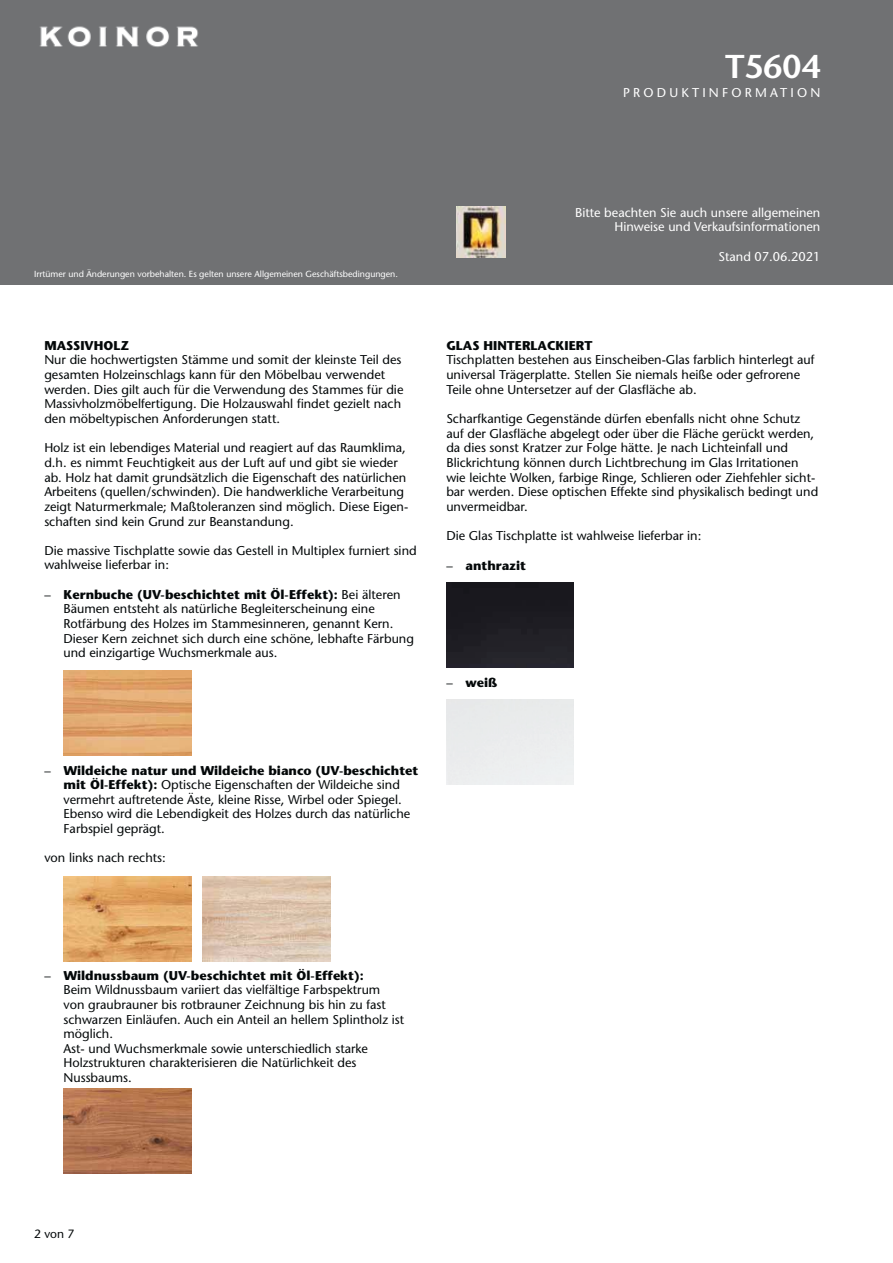
<style>
.page{position:relative;width:893px;height:1263px;background:#fff}
.page>*{position:absolute;margin:0;border:0;box-sizing:border-box;transform-origin:0 0}
.t1{font:600 33px "Stone Sans";color:#fff}
.t2{font:12.75px/14.7px "Stone Sans";color:#040809}
.t3{font:12.75px/14.7px "Stone Sans";color:#fff;text-align:right}
.t4{font:700 12.75px "Stone Sans";color:#040809}
.t5{font:12.75px "Stone Sans";letter-spacing:.25em;color:#fff}
.t6{font:12px "Stone Sans";color:#040809}
.t7{font:8.85px "Stone Sans";color:#fff}
.s1{font-weight:700}
.s2{font-weight:400}
</style>
<div class="page">
<div style="left:0;top:0;width:893px;height:285px;background:#707173"></div>
<img style="left:39px;top:26px;width:159px;height:21px">
<img style="left:457px;top:206px;width:49px;height:51px">
<img style="left:64px;top:670px;width:127px;height:85px">
<img style="left:64px;top:876px;width:127px;height:85px">
<img style="left:203px;top:876px;width:127px;height:85px">
<img style="left:64px;top:1089px;width:127px;height:85px">
<img style="left:446px;top:583px;width:128px;height:84px">
<h1 class="t1" style="left:725px;top:54px;width:97px">T5604</h1>
<p class="t5" style="left:623px;top:88px;width:199px">PRODUKTINFORMATION</p>
<p class="t7" style="left:34px;top:270px;width:365px">Irrtümer und Änderungen vorbehalten. Es gelten unsere Allgemeinen Geschäftsbedingungen.</p>
<p class="t4" style="left:44px;top:340px;width:86px">MASSIVHOLZ</p>
<p class="t2" style="left:44px;top:354px;width:361px">Nur die hochwertigsten Stämme und somit der kleinste Teil des gesamten Holzeinschlags kann für den Möbelbau verwendet werden. Dies gilt auch für die Verwendung des Stammes für die Massivholzmöbelfertigung. Die Holzauswahl findet gezielt nach den möbeltypischen Anforderungen statt.</p>
<p class="t2" style="left:44px;top:442px;width:365px">Holz ist ein lebendiges Material und reagiert auf das Raumklima, d.h. es nimmt Feuchtigkeit aus der Luft auf und gibt sie wieder ab. Holz hat damit grundsätzlich die Eigenschaft des natürlichen Arbeitens (quellen/schwinden). Die handwerkliche Verarbeitung zeigt Naturmerkmale; Maßtoleranzen sind möglich. Diese Eigen&shy;schaften sind kein Grund zur Beanstandung.</p>
<p class="t2" style="left:44px;top:544px;width:374px">Die massive Tischplatte sowie das Gestell in Multiplex furniert sind wahlweise lieferbar in:</p>
<p class="t2" style="left:63px;top:588px;width:352px;text-indent:-19px">– <span class="s1">Kernbuche (UV-beschichtet mit Öl-Effekt):</span> Bei älteren Bäumen entsteht als natürliche Begleiterscheinung eine Rotfärbung des Holzes im Stammesinneren, genannt Kern.<br>Dieser Kern zeichnet sich durch eine schöne, lebhafte Färbung und einzigartige Wuchsmerkmale aus.</p>
<p class="t3" style="left:575px;top:206px;width:247px">Bitte beachten Sie auch unsere allgemeinen<br>Hinweise und Verkaufsinformationen</p>
<p class="t3" style="left:718px;top:251px;width:103px">Stand 07.06.2021</p>
<p class="t4" style="left:446px;top:340px;width:148px">GLAS HINTERLACKIERT</p>
<p class="t2" style="left:446px;top:354px;width:370px">Tischplatten bestehen aus Einscheiben-Glas farblich hinterlegt auf universal Trägerplatte. Stellen Sie niemals heiße oder gefrorene<br>Teile ohne Untersetzer auf der Glasfläche ab.</p>
<p class="t2" style="left:446px;top:413px;width:373px">Scharfkantige Gegenstände dürfen ebenfalls nicht ohne Schutz auf der Glasfläche abgelegt oder über die Fläche gerückt werden, da dies sonst Kratzer zur Folge hätte. Je nach Lichteinfall und Blickrichtung können durch Lichtbrechung im Glas Irritationen wie leichte Wolken, farbige Ringe, Schlieren oder Ziehfehler sicht&shy;bar werden. Diese optischen Effekte sind physikalisch bedingt und unvermeidbar.</p>
<p class="t2" style="left:446px;top:530px;width:257px">Die Glas Tischplatte ist wahlweise lieferbar in:</p>
<p class="t4" style="left:446px;top:560px;width:81px"><span class="s2">–</span> anthrazit</p>
<p class="t4" style="left:446px;top:677px;width:53px"><span class="s2">–</span> weiß</p>
<p class="t2" style="left:63px;top:764px;width:356px;text-indent:-19px">– <span class="s1">Wildeiche natur und Wildeiche bianco (UV-beschichtet mit Öl-Effekt):</span> Optische Eigenschaften der Wildeiche sind vermehrt auftretende Äste, kleine Risse, Wirbel oder Spiegel.<br>Ebenso wird die Lebendigkeit des Holzes durch das natürliche Farbspiel geprägt.</p>
<p class="t2" style="left:44px;top:852px;width:123px">von links nach rechts:</p>
<p class="t2" style="left:63px;top:969px;width:342px;text-indent:-19px">– <span class="s1">Wildnussbaum (UV-beschichtet mit Öl-Effekt):<br></span>Beim Wildnussbaum variiert das vielfältige Farbspektrum von graubrauner bis rotbrauner Zeichnung bis hin zu fast schwarzen Einläufen. Auch ein Anteil an hellem Splintholz ist möglich.<br>Ast- und Wuchsmerkmale sowie unterschiedlich starke Holzstrukturen charakterisieren die Natürlichkeit des Nussbaums.</p>
<p class="t6" style="left:34px;top:1229px;width:42px">2 von 7</p>
</div>
